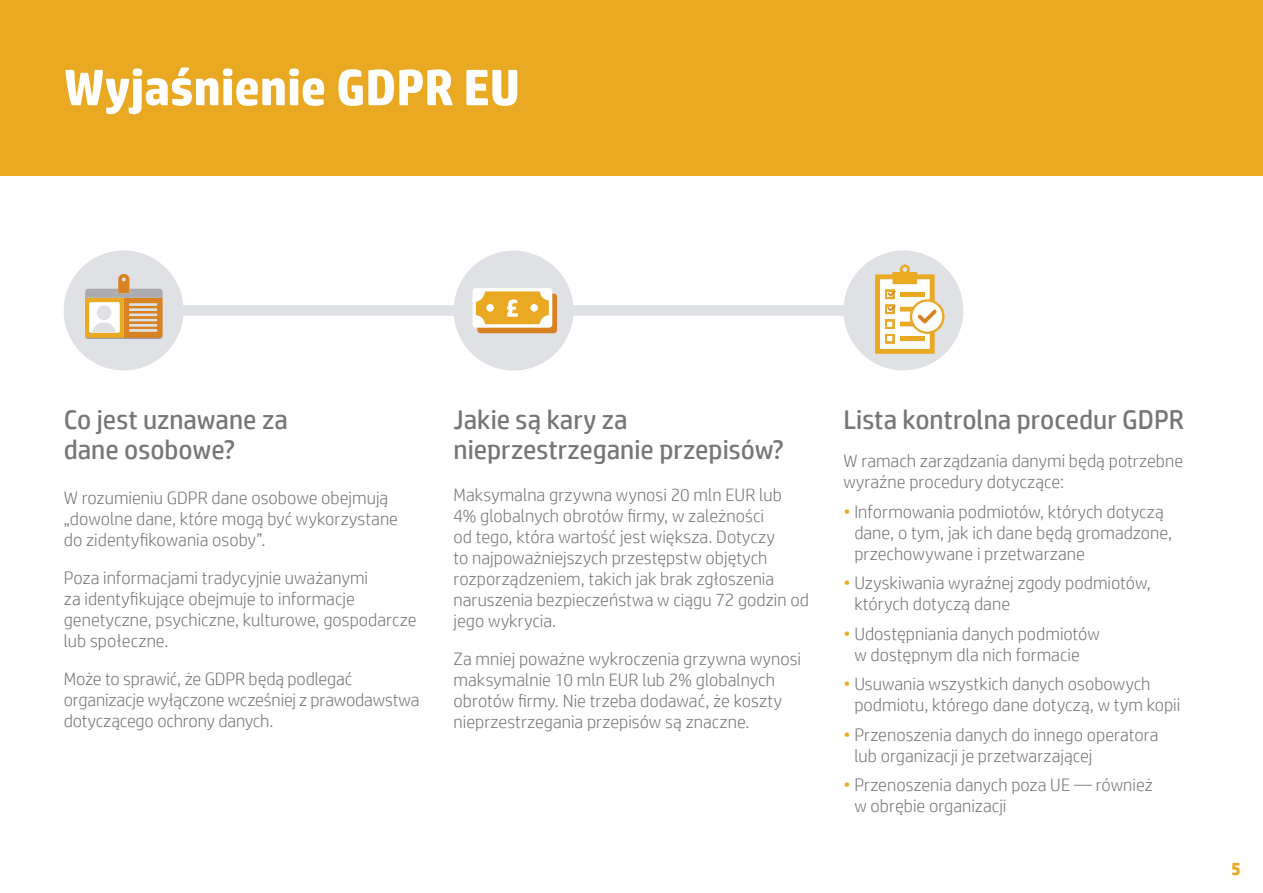
<style>
.page{position:relative;width:1263px;height:893px;background:#fff}
.page>*{position:absolute;margin:0;border:0;box-sizing:border-box;transform-origin:0 0}
.t1{font:700 51px "HP Simplified";letter-spacing:-.005em;color:#fff}
.t2{font:27px/30px "HP Simplified";color:#757678}
.t3{font:300 18px/21px "HP Simplified";color:#757678}
.t4{font:700 18px "HP Simplified";color:#eaa923}
.s1{color:#eaa923}
</style>
<div class="page">
<div style="left:0;top:0;width:1263px;height:176px;background:#eaa923"></div>
<div style="left:179px;top:305px;width:667px;height:11px;background:#e0e1e4"></div>
<div style="left:454px;top:251px;width:119px;height:120px;background:#e0e1e4;border-radius:50%"></div>
<div style="left:843px;top:250px;width:120px;height:120px;background:#e0e1e4;border-radius:50%"></div>
<div style="left:63px;top:250px;width:121px;height:121px;background:#e0e1e4;border-radius:50%"></div>
<svg style="left:85px;top:274px;width:78px;height:65px"></svg>
<div style="left:97px;top:305px;width:14px;height:15px;background:#e0e1e4;border-radius:50%"></div>
<svg style="left:472px;top:288px;width:85px;height:45px;background:#edbf6d"></svg>
<svg style="left:875px;top:264px;width:70px;height:90px"></svg>
<h1 class="t1" style="left:64px;top:54px;width:458px">Wyjaśnienie GDPR EU</h1>
<h2 class="t2" style="left:64px;top:405px;width:226px">Co jest uznawane za dane osobowe?</h2>
<p class="t3" style="left:64px;top:487px;width:336px">W rozumieniu GDPR dane osobowe obejmują „dowolne dane, które mogą być wykorzystane do zidentyfikowania osoby”.</p>
<p class="t3" style="left:64px;top:567px;width:354px">Poza informacjami tradycyjnie uważanymi<br>za identyfikujące obejmuje to informacje genetyczne, psychiczne, kulturowe, gospodarcze lub społeczne.</p>
<p class="t3" style="left:64px;top:668px;width:357px">Może to sprawić, że GDPR będą podlegać organizacje wyłączone wcześniej z prawodawstwa dotyczącego ochrony danych.</p>
<h2 class="t2" style="left:454px;top:405px;width:332px">Jakie są kary za nieprzestrzeganie przepisów?</h2>
<p class="t3" style="left:454px;top:484px;width:357px">Maksymalna grzywna wynosi 20 mln EUR lub 4% globalnych obrotów firmy, w zależności<br>od tego, która wartość jest większa. Dotyczy<br>to najpoważniejszych przestępstw objętych rozporządzeniem, takich jak brak zgłoszenia naruszenia bezpieczeństwa w ciągu 72 godzin od jego wykrycia.</p>
<p class="t3" style="left:454px;top:648px;width:349px">Za mniej poważne wykroczenia grzywna wynosi maksymalnie 10 mln EUR lub 2% globalnych obrotów firmy. Nie trzeba dodawać, że koszty nieprzestrzegania przepisów są znaczne.</p>
<h2 class="t2" style="left:843px;top:405px;width:342px">Lista kontrolna procedur GDPR</h2>
<p class="t3" style="left:843px;top:450px;width:341px">W ramach zarządzania danymi będą potrzebne wyraźne procedury dotyczące:</p>
<p class="t3" style="left:854px;top:501px;width:319px;text-indent:-11px"><span class="s1">•</span> Informowania podmiotów, których dotyczą dane, o tym, jak ich dane będą gromadzone, przechowywane i przetwarzane</p>
<p class="t3" style="left:854px;top:572px;width:298px;text-indent:-11px"><span class="s1">•</span> Uzyskiwania wyraźnej zgody podmiotów, których dotyczą dane</p>
<p class="t3" style="left:843px;top:623px;width:258px;text-align:center"><span class="s1">•</span> Udostępniania danych podmiotów w dostępnym dla nich formacie</p>
<p class="t3" style="left:854px;top:673px;width:327px;text-indent:-11px"><span class="s1">•</span> Usuwania wszystkich danych osobowych podmiotu, którego dane dotyczą, w tym kopii</p>
<p class="t3" style="left:854px;top:724px;width:306px;text-indent:-11px"><span class="s1">•</span> Przenoszenia danych do innego operatora lub organizacji je przetwarzającej</p>
<p class="t3" style="left:854px;top:774px;width:300px;text-indent:-11px"><span class="s1">•</span> Przenoszenia danych poza UE — również w obrębie organizacji</p>
<p class="t4" style="left:1231px;top:857px;width:11px">5</p>
</div>
